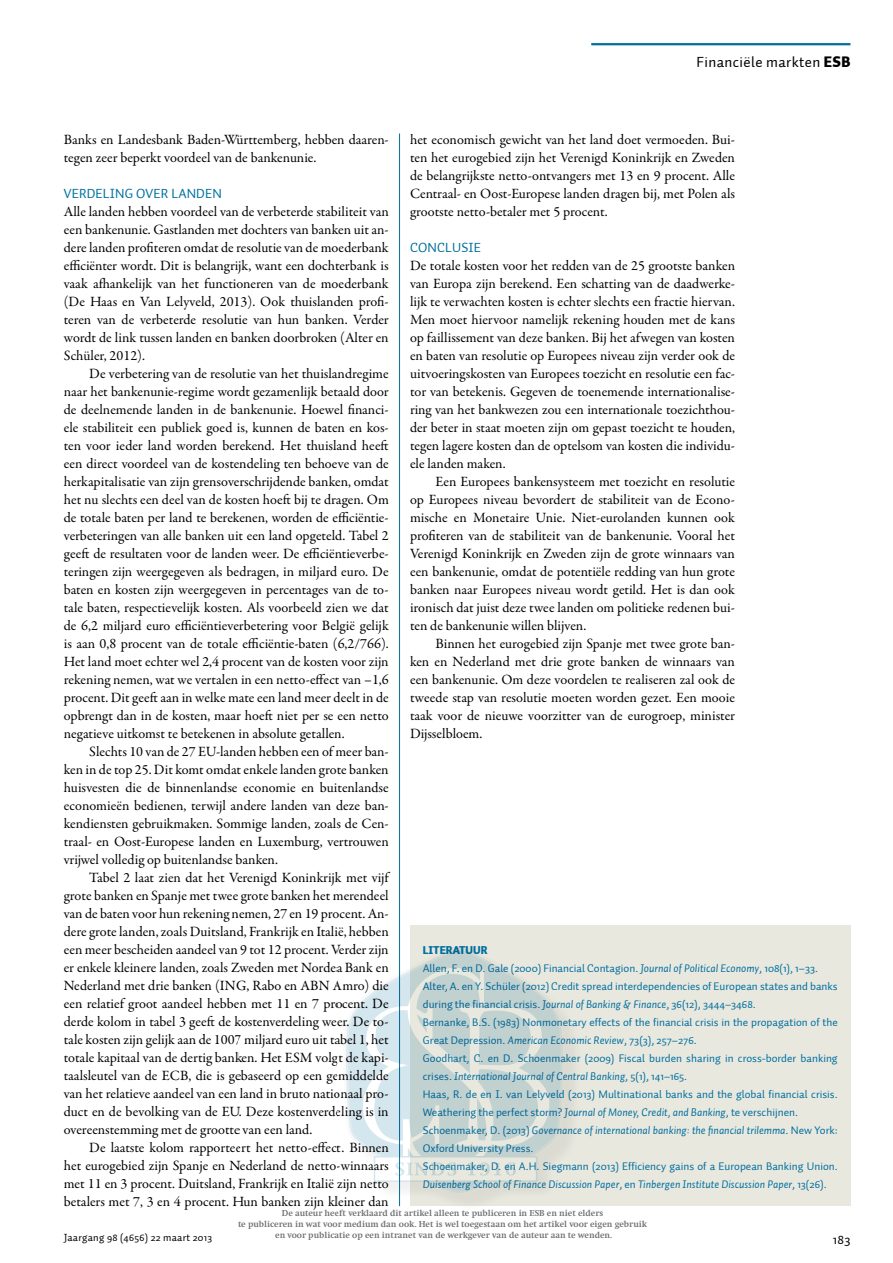
<style>
.page{position:relative;width:893px;height:1263px;background:#fff}
.page>*{position:absolute;margin:0;border:0;box-sizing:border-box;transform-origin:0 0}
.t1{font:15px "Auto 1";letter-spacing:.025em;color:#000}
.t2{font:14.25px/18px "Garamond Premr Pro";color:#000;text-align:justify}
.t3{font:13.5px "Auto 1";letter-spacing:.01em;color:#006f9f}
.t4{font:13.5px "Auto 1";color:#000}
.t5{font:11.25px/18px "Auto 1";color:#006f9f}
.t6{font:10.5px "Auto 1";letter-spacing:.025em;color:#000}
.t7{font:700 9px/10.8px "Swift";color:#6d6e71;text-align:center}
.s1{font-weight:900}
.s2{font-style:italic}
</style>
<div class="page">
<hr style="left:591px;top:43px;width:259px;height:2px;background:#006f9f">
<hr style="left:399px;top:134px;width:1px;height:1072px;background:#006f9f">
<div style="left:410px;top:925px;width:440px;height:281px;background:#e9e8df"></div>
<div style="left:346px;top:948px;width:238px;height:266px;background:#000;opacity:.35"></div>
<svg style="left:346px;top:947px;width:221px;height:250px"></svg>
<svg style="left:374px;top:1178px;width:163px;height:4px"></svg>
<svg style="left:362px;top:965px;width:190px;height:213px"></svg>
<p class="t1" style="left:697px;top:53px;width:155px">Financiële markten <span class="s1">ESB</span></p>
<p class="t2" style="left:410px;top:131px;width:327px">het economisch gewicht van het land doet vermoeden. Bui&shy;ten het eurogebied zijn het Verenigd Koninkrijk en Zweden de belangrijkste netto-ontvangers met 13 en 9 procent. Alle Centraal- en Oost-Europese landen dragen bij, met Polen als grootste netto-betaler met 5 procent.</p>
<p class="t3" style="left:410px;top:239px;width:73px">Conclusie</p>
<p class="t2" style="left:410px;top:257px;width:327px">De totale kosten voor het redden van de 25 grootste banken van Europa zijn berekend. Een schatting van de daadwerke&shy;lijk te verwachten kosten is echter slechts een fractie hiervan.<br>Men moet hiervoor namelijk rekening houden met de kans op faillissement van deze banken. Bij het afwegen van kosten en baten van resolutie op Europees niveau zijn verder ook de uitvoeringskosten van Europees toezicht en resolutie een fac&shy;tor van betekenis. Gegeven de toenemende internationalise&shy;ring van het bankwezen zou een internationale toezichthou&shy;der beter in staat moeten zijn om gepast toezicht te houden, tegen lagere kosten dan de optelsom van kosten die individu&shy;ele landen maken.</p>
<p class="t2" style="left:410px;top:473px;width:326px;text-indent:26px">Een Europees bankensysteem met toezicht en resolutie op Europees niveau bevordert de stabiliteit van de Econo&shy;mische en Monetaire Unie. Niet-eurolanden kunnen ook profiteren van de stabiliteit van de bankenunie. Vooral het Verenigd Koninkrijk en Zweden zijn de grote winnaars van een bankenunie, omdat de potentiële redding van hun grote banken naar Europees niveau wordt getild. Het is dan ook ironisch dat juist deze twee landen om politieke redenen bui&shy;ten de bankenunie willen blijven.</p>
<p class="t2" style="left:410px;top:635px;width:327px;text-indent:26px">Binnen het eurogebied zijn Spanje met twee grote ban&shy;ken en Nederland met drie grote banken de winnaars van een bankenunie. Om deze voordelen te realiseren zal ook de tweede stap van resolutie moeten worden gezet. Een mooie taak voor de nieuwe voorzitter van de eurogroep, minister Dijsselbloem.</p>
<p class="t2" style="left:64px;top:131px;width:326px">Banks en Landesbank Baden-Württemberg, hebben daaren&shy;tegen zeer beperkt voordeel van de bankenunie.</p>
<p class="t3" style="left:64px;top:185px;width:17px">Verdeling</p>
<p class="t3" style="left:136px;top:185px;width:9px">over</p>
<p class="t3" style="left:171px;top:185px;width:10px">landen</p>
<p class="t2" style="left:64px;top:203px;width:326px">Alle landen hebben voordeel van de verbeterde stabiliteit van een bankenunie. Gastlanden met dochters van banken uit an&shy;dere landen profiteren omdat de resolutie van de moederbank efficiënter wordt. Dit is belangrijk, want een dochterbank is vaak afhankelijk van het functioneren van de moederbank (De Haas en Van Lelyveld, 2013). Ook thuislanden profi&shy;teren van de verbeterde resolutie van hun banken. Verder wordt de link tussen landen en banken doorbroken (Alter en Schüler, 2012).</p>
<p class="t2" style="left:64px;top:365px;width:327px;text-indent:26px">De verbetering van de resolutie van het thuislandregime naar het bankenunie-regime wordt gezamenlijk betaald door de deelnemende landen in de bankenunie. Hoewel financi&shy;ële stabiliteit een publiek goed is, kunnen de baten en kos&shy;ten voor ieder land worden berekend. Het thuisland heeft een direct voordeel van de kostendeling ten behoeve van de herkapitalisatie van zijn grensoverschrijdende banken, omdat het nu slechts een deel van de kosten hoeft bij te dragen. Om de totale baten per land te berekenen, worden de efficiëntie&shy;verbeteringen van alle banken uit een land opgeteld. Tabel 2 geeft de resultaten voor de landen weer. De efficiëntieverbe&shy;teringen zijn weergegeven als bedragen, in miljard euro. De baten en kosten zijn weergegeven in percentages van de to&shy;tale baten, respectievelijk kosten. Als voorbeeld zien we dat de 6,2 miljard euro efficiëntieverbetering voor België gelijk is aan 0,8 procent van de totale efficiëntie-baten (6,2/766).<br>Het land moet echter wel 2,4 procent van de kosten voor zijn rekening nemen, wat we vertalen in een netto-effect van –1,6 procent. Dit geeft aan in welke mate een land meer deelt in de opbrengt dan in de kosten, maar hoeft niet per se een netto negatieve uitkomst te betekenen in absolute getallen.</p>
<p class="t2" style="left:64px;top:743px;width:326px;text-indent:26px">Slechts 10 van de 27 EU-landen hebben een of meer ban&shy;ken in de top 25. Dit komt omdat enkele landen grote banken huisvesten die de binnenlandse economie en buitenlandse economieën bedienen, terwijl andere landen van deze ban&shy;kendiensten gebruikmaken. Sommige landen, zoals de Cen&shy;traal- en Oost-Europese landen en Luxemburg, vertrouwen vrijwel volledig op buitenlandse banken.</p>
<p class="t2" style="left:64px;top:869px;width:327px;text-indent:26px">Tabel 2 laat zien dat het Verenigd Koninkrijk met vijf grote banken en Spanje met twee grote banken het merendeel van de baten voor hun rekening nemen, 27 en 19 procent. An&shy;dere grote landen, zoals Duitsland, Frankrijk en Italië, hebben een meer bescheiden aandeel van 9 tot 12 procent. Verder zijn er enkele kleinere landen, zoals Zweden met Nordea Bank en Nederland met drie banken (ING, Rabo en ABN Amro) die een relatief groot aandeel hebben met 11 en 7 procent. De derde kolom in tabel 3 geeft de kostenverdeling weer. De to&shy;tale kosten zijn gelijk aan de 1007 miljard euro uit tabel 1, het totale kapitaal van de dertig banken. Het ESM volgt de kapi&shy;taalsleutel van de ECB, die is gebaseerd op een gemiddelde van het relatieve aandeel van een land in bruto nationaal pro&shy;duct en de bevolking van de EU. Deze kostenverdeling is in overeenstemming met de grootte van een land.</p>
<p class="t2" style="left:64px;top:1139px;width:326px;text-indent:26px">De laatste kolom rapporteert het netto-effect. Binnen het eurogebied zijn Spanje en Nederland de netto-winnaars met 11 en 3 procent. Duitsland, Frankrijk en Italië zijn netto betalers met 7, 3 en 4 procent. Hun banken zijn kleiner dan</p>
<p class="t5" style="left:423px;top:941px;width:416px"><span class="s1">LITE RATUUR<br></span>Allen, F. en D. Gale (2000) Financial Contagion. <span class="s2">Journal of Political Economy</span>, 108(1), 1–33.<br>Alter, A. en Y. Schüler (2012) Credit spread interdependencies of European states and banks during the financial crisis. <span class="s2">Journal of Banking &amp; Finance</span>, 36(12), 3444–3468.<br>Bernanke, B.S. (1983) Nonmonetary effects of the financial crisis in the propagation of the Great Depression. <span class="s2">American Economic Review</span>, 73(3), 257–276.<br>Goodhart, C. en D. Schoenmaker (2009) Fiscal burden sharing in cross-border banking crises. <span class="s2">International Journal of Central Banking</span>, 5(1), 141–165.<br>Haas, R. de en I. van Lelyveld (2013) Multinational banks and the global financial crisis.<br>Weathering the perfect storm? <span class="s2">Journal of Money, Credit, and Banking</span>, te verschijnen.<br>Schoenmaker, D. (2013) <span class="s2">Governance of international banking: the financial trilemma</span>. New York:<br>Oxford University Press.<br>Schoenmaker, D. en A.H. Siegmann (2013) Efficiency gains of a European Banking Union.<br><span class="s2">Duisenberg School of Finance Discussion Paper</span>, en <span class="s2">Tinbergen Institute Discussion Paper</span>, 13(26).</p>
<p class="t7" style="left:238px;top:1208px;width:411px">De auteur heeft verklaard dit artikel alleen te publiceren in ESB en niet elders<br>te publiceren in wat voor medium dan ook. Het is wel toegestaan om het artikel voor eigen gebruik en voor publicatie op een intranet van de werkgever van de auteur aan te wenden.</p>
<p class="t6" style="left:64px;top:1231px;width:150px">Jaargang 98 (4656) 22 maart 2013</p>
<p class="t4" style="left:833px;top:1231px;width:19px">183</p>
</div>
